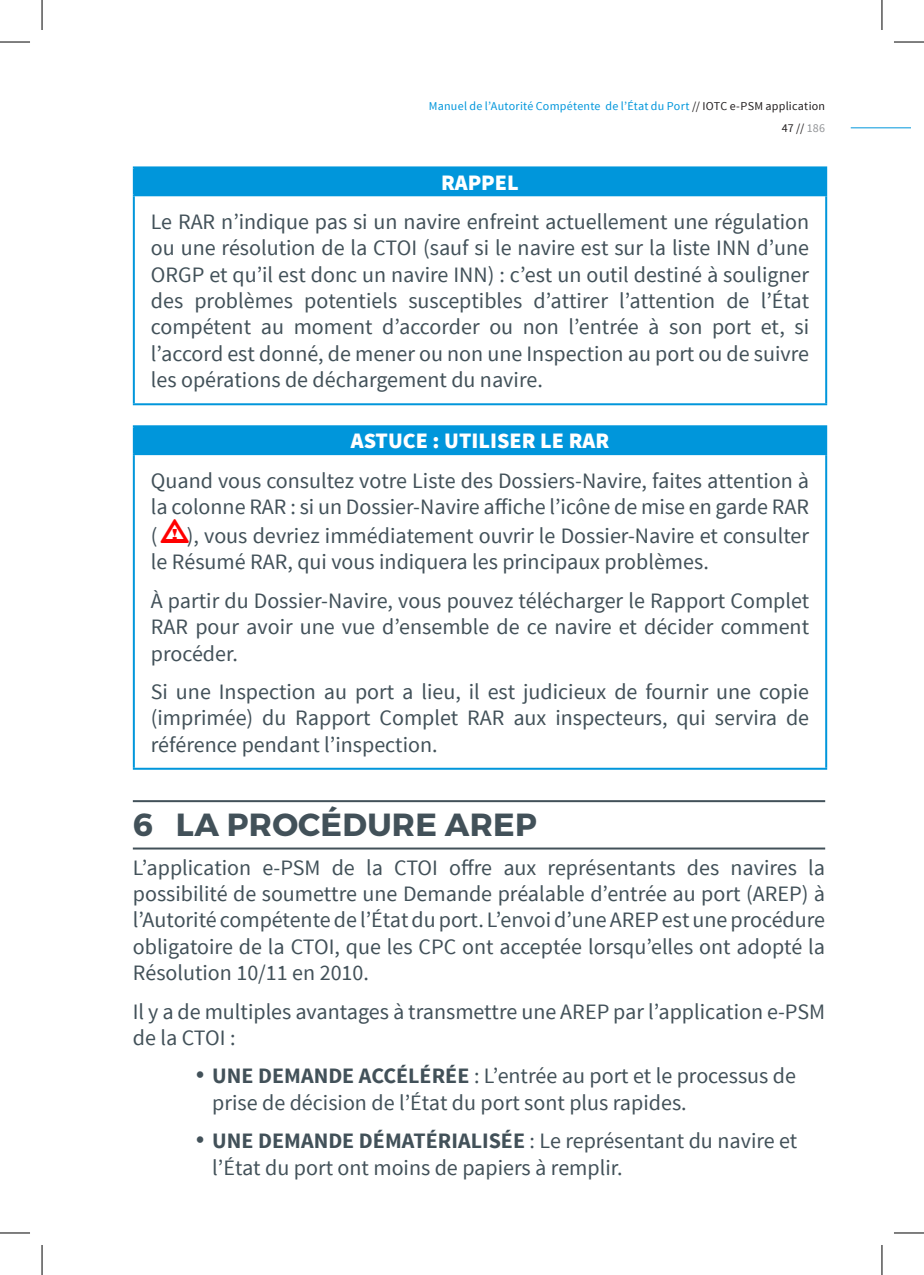
<style>
.page{position:relative;width:924px;height:1275px;background:#fff}
.page>*{position:absolute;margin:0;border:0;box-sizing:border-box;transform-origin:0 0}
.t1{font:700 32px "Montserrat";letter-spacing:.01em;color:#425159}
.t2{font:22px/26.4px "Source Sans Pro";color:#425159}
.t3{font:900 22px "Source Sans Pro";color:#fff}
.t4{font:12px/22px "Source Sans Pro";letter-spacing:.02em;color:#0096db;text-align:right}
.s1{color:#231f20}
.s2{color:#939598}
.s3{font-weight:700}
</style>
<div class="page">
<hr style="left:850px;top:127px;width:59px;height:1px;background:#0096db">
<hr style="left:133px;top:800px;width:691px;height:2px;background:#425159">
<hr style="left:133px;top:847px;width:691px;height:2px;background:#425159">
<div style="left:134px;top:167px;width:691px;height:28px;background:#0096db"></div>
<hr style="left:133px;top:166px;width:693px;height:2px;background:#0096db">
<hr style="left:133px;top:168px;width:2px;height:26px;background:#0096db">
<hr style="left:824px;top:168px;width:2px;height:26px;background:#0096db">
<hr style="left:133px;top:194px;width:693px;height:2px;background:#0096db">
<hr style="left:133px;top:196px;width:2px;height:207px;background:#0096db">
<hr style="left:824px;top:196px;width:2px;height:207px;background:#0096db">
<hr style="left:133px;top:403px;width:693px;height:2px;background:#0096db">
<div style="left:134px;top:426px;width:691px;height:28px;background:#0096db"></div>
<hr style="left:133px;top:455px;width:2px;height:312px;background:#0096db">
<hr style="left:824px;top:455px;width:2px;height:312px;background:#0096db">
<hr style="left:133px;top:767px;width:693px;height:2px;background:#0096db">
<hr style="left:133px;top:425px;width:693px;height:2px;background:#0096db">
<hr style="left:133px;top:427px;width:2px;height:26px;background:#0096db">
<hr style="left:824px;top:427px;width:2px;height:26px;background:#0096db">
<hr style="left:133px;top:453px;width:693px;height:2px;background:#0096db">
<hr style="left:0;top:42px;width:30px;height:1px;background:#000">
<hr style="left:893px;top:42px;width:30px;height:1px;background:#000">
<hr style="left:0;top:1232px;width:30px;height:1px;background:#000">
<hr style="left:893px;top:1232px;width:30px;height:1px;background:#000">
<hr style="left:42px;top:0;width:1px;height:30px;background:#000">
<hr style="left:42px;top:1245px;width:1px;height:30px;background:#000">
<hr style="left:881px;top:0;width:1px;height:30px;background:#000">
<hr style="left:881px;top:1245px;width:1px;height:30px;background:#000">
<p class="t4" style="left:428px;top:95px;width:397px">Manuel de l’Autorité Compétente de l’État du Port <span class="s1">// IOTC e-PSM application<br>47 //</span> <span class="s2">186</span></p>
<p class="t3" style="left:441px;top:168px;width:79px">RAPPEL</p>
<p class="t2" style="left:151px;top:209px;width:659px;text-align:justify">Le RAR n’indique pas si un navire enfreint actuellement une régulation ou une résolution de la CTOI (sauf si le navire est sur la liste INN d’une ORGP et qu’il est donc un navire INN) : c’est un outil destiné à souligner des problèmes potentiels susceptibles d’attirer l’attention de l’État compétent au moment d’accorder ou non l’entrée à son port et, si l’accord est donné, de mener ou non une Inspection au port ou de suivre les opérations de déchargement du navire.</p>
<p class="t3" style="left:350px;top:427px;width:260px">ASTUCE : UTILISER LE RAR</p>
<p class="t2" style="left:151px;top:467px;width:659px">Quand vous consultez votre Liste des Dossiers-Navire, faites attention à la colonne RAR : si un Dossier-Navire affiche l’icône de mise en garde RAR</p>
<p class="t2" style="left:151px;top:523px;width:8px">(</p>
<p class="t2" style="left:151px;top:523px;width:659px;text-indent:36px">), vous devriez immédiatement ouvrir le Dossier-Navire et consulter le Résumé RAR, qui vous indiquera les principaux problèmes.</p>
<p class="t2" style="left:151px;top:587px;width:659px;text-align:justify">À partir du Dossier-Navire, vous pouvez télécharger le Rapport Complet RAR pour avoir une vue d’ensemble de ce navire et décider comment procéder.</p>
<p class="t2" style="left:151px;top:679px;width:659px;text-align:justify">Si une Inspection au port a lieu, il est judicieux de fournir une copie (imprimée) du Rapport Complet RAR aux inspecteurs, qui servira de référence pendant l’inspection.</p>
<h1 class="t1" style="left:133px;top:805px;width:405px">6 LA PROCÉDURE AREP</h1>
<p class="t2" style="left:133px;top:854px;width:693px;text-align:justify">L’application e-PSM de la CTOI offre aux représentants des navires la possibilité de soumettre une Demande préalable d’entrée au port (AREP) à l’Autorité compétente de l’État du port. L’envoi d’une AREP est une procédure obligatoire de la CTOI, que les CPC ont acceptée lorsqu’elles ont adopté la Résolution 10/11 en 2010.</p>
<p class="t2" style="left:133px;top:998px;width:693px">Il y a de multiples avantages à transmettre une AREP par l’application e-PSM de la CTOI :</p>
<p class="t2" style="left:212px;top:1063px;width:585px;text-indent:-17px">• <span class="s3">UNE DEMANDE ACCÉLÉRÉE</span> : L’entrée au port et le processus de prise de décision de l’État du port sont plus rapides.</p>
<p class="t2" style="left:212px;top:1128px;width:586px;text-indent:-17px">• <span class="s3">UNE DEMANDE DÉMATÉRIALISÉE</span> : Le représentant du navire et l’État du port ont moins de papiers à remplir.</p>
</div>
